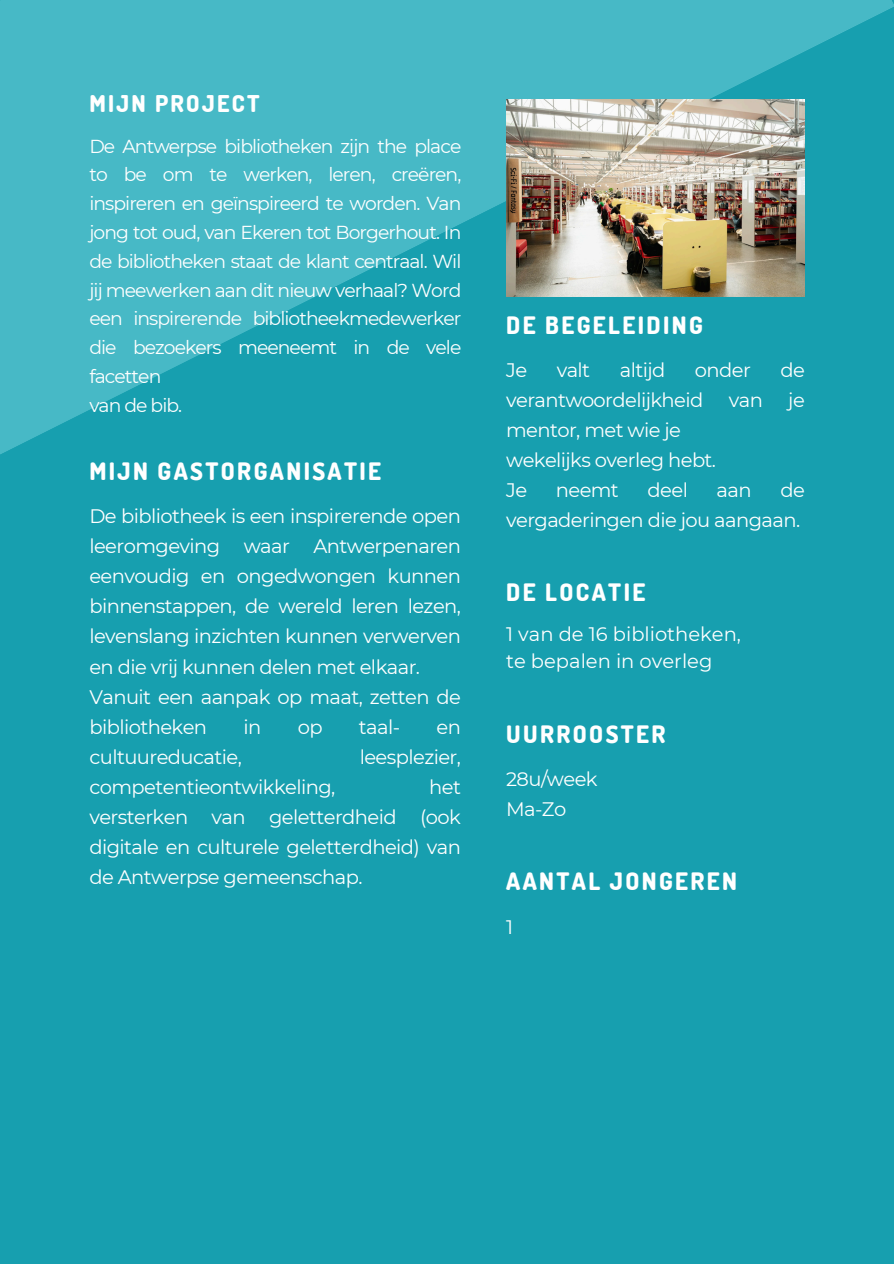
<style>
.page{position:relative;width:894px;height:1264px;background:#fff}
.page>*{position:absolute;margin:0;border:0;box-sizing:border-box;transform-origin:0 0}
.t1{font:800 24px "Dosis";letter-spacing:.1em;color:#fff}
.t2{font:800 23.1px "Dosis";letter-spacing:.1em;color:#fff}
.t3{font:19.5px/30px "Montserrat";letter-spacing:-.03em;color:#fff;text-align:justify}
.t4{font:19.5px "Montserrat";color:#fff}
.t5{font:18.75px/28.8px "Montserrat";letter-spacing:-.05em;color:#fff;text-align:justify}
</style>
<div class="page">
<div style="left:0;top:0;width:893px;height:1263px;background:#179faf"></div>
<svg style="left:0;top:0;width:893px;height:454px;fill:#47b9c6"></svg>
<img style="left:506px;top:99px;width:298px;height:197px">
<p class="t2" style="left:89px;top:88px;width:172px">MIJN PROJECT</p>
<p class="t5" style="left:89px;top:132px;width:373px">De Antwerpse bibliotheken zijn the place to be om te werken, leren, creëren, inspireren en geïnspireerd te worden. Van jong tot oud, van Ekeren tot Borgerhout. In de bibliotheken staat de klant centraal. Wil jij meewerken aan dit nieuw verhaal? Word een inspirerende bibliotheekmedewerker die bezoekers meeneemt in de vele facetten</p>
<p class="t5" style="left:89px;top:390px;width:94px">van de bib.</p>
<h1 class="t1" style="left:89px;top:455px;width:293px">MIJN GASTORGANISATIE</h1>
<p class="t3" style="left:89px;top:501px;width:373px">De bibliotheek is een inspirerende open leeromgeving waar Antwerpenaren eenvoudig en ongedwongen kunnen binnenstappen, de wereld leren lezen, levenslang inzichten kunnen verwerven en die vrij kunnen delen met elkaar.</p>
<p class="t3" style="left:89px;top:681px;width:373px">Vanuit een aanpak op maat, zetten de bibliotheken</p>
<p class="t3" style="left:243px;top:711px;width:19px">in</p>
<p class="t3" style="left:297px;top:711px;width:26px">op</p>
<p class="t3" style="left:359px;top:711px;width:43px">taal-</p>
<p class="t3" style="left:436px;top:711px;width:26px">en</p>
<p class="t3" style="left:89px;top:741px;width:154px">cultuureducatie,</p>
<p class="t3" style="left:359px;top:741px;width:103px">leesplezier,</p>
<p class="t3" style="left:89px;top:771px;width:247px">competentieontwikkeling,</p>
<p class="t3" style="left:89px;top:771px;width:373px;text-indent:340px">het versterken van geletterdheid (ook digitale en culturele geletterdheid) van de Antwerpse gemeenschap.</p>
<p class="t1" style="left:506px;top:309px;width:198px">DE BEGELEIDING</p>
<p class="t3" style="left:506px;top:355px;width:22px">Je</p>
<p class="t3" style="left:556px;top:355px;width:35px">valt</p>
<p class="t3" style="left:619px;top:355px;width:47px">altijd</p>
<p class="t3" style="left:694px;top:355px;width:57px">onder</p>
<p class="t3" style="left:780px;top:355px;width:26px">de</p>
<p class="t3" style="left:506px;top:385px;width:199px">verantwoordelijkheid</p>
<p class="t3" style="left:728px;top:385px;width:36px">van</p>
<p class="t3" style="left:788px;top:385px;width:18px">je</p>
<p class="t3" style="left:506px;top:415px;width:211px;text-align:left">mentor, met wie je wekelijks overleg hebt.<br>Je</p>
<p class="t3" style="left:506px;top:475px;width:300px;text-align:right">de<br>vergaderingen die jou aangaan.</p>
<p class="t3" style="left:555px;top:475px;width:64px">neemt</p>
<p class="t3" style="left:647px;top:475px;width:42px">deel</p>
<p class="t3" style="left:716px;top:475px;width:37px">aan</p>
<h1 class="t1" style="left:506px;top:576px;width:141px">DE LOCATIE</h1>
<p class="t4" style="left:506px;top:622px;width:236px">1 van de 16 bibliotheken,</p>
<p class="t4" style="left:506px;top:649px;width:208px">te bepalen in overleg</p>
<h1 class="t1" style="left:506px;top:718px;width:161px">UURROOSTER</h1>
<p class="t3" style="left:506px;top:764px;width:93px">28u/week</p>
<p class="t3" style="left:506px;top:794px;width:62px">Ma-Zo</p>
<h1 class="t1" style="left:506px;top:865px;width:232px">AANTAL JONGEREN</h1>
<p class="t3" style="left:506px;top:911px;width:9px">1</p>
</div>
